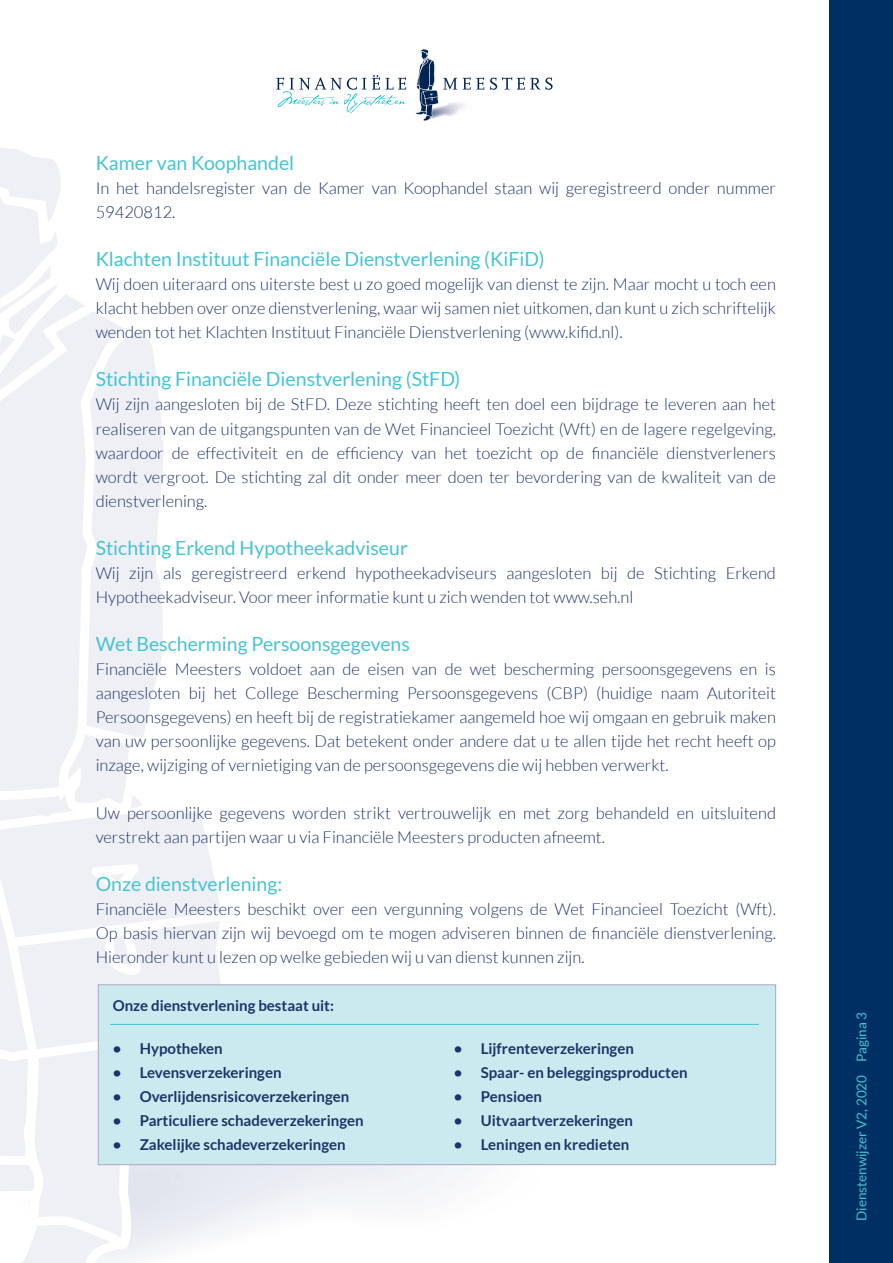
<style>
.page{position:relative;width:893px;height:1263px;background:#fff}
.page>*{position:absolute;margin:0;border:0;box-sizing:border-box;transform-origin:0 0}
.t1{font:19.5px "Lato";color:#47c3d2}
.t2{font:300 16.5px/24px "Lato";color:#1d3369;text-align:justify}
.t3{font:700 15px "Lato";color:#1d3369}
.t4{font:13.5px "Lato";color:#47c3d2}
</style>
<div class="page">
<svg style="left:0;top:1061px;width:138px;height:188px;fill:#eff0f5"></svg>
<svg style="left:0;top:1216px;width:126px;height:47px"></svg>
<svg style="left:0;top:1144px;width:43px;height:64px"></svg>
<svg style="left:0;top:148px;width:221px;height:913px"></svg>
<div style="left:829px;top:0;width:64px;height:1263px;background:#003063"></div>
<svg style="left:415px;top:49px;width:42px;height:72px"></svg>
<svg style="left:463px;top:77px;width:21px;height:13px"></svg>
<svg style="left:490px;top:77px;width:63px;height:13px"></svg>
<svg style="left:276px;top:75px;width:130px;height:38px"></svg>
<div style="left:98px;top:984px;width:678px;height:181px;background:#cbeaf0;border:1px solid #a8a8bf"></div>
<hr style="left:110px;top:1024px;width:649px;height:1px;background:#47c3d2">
<p class="t1" style="left:96px;top:153px;width:200px">Kamer van Koophandel</p>
<p class="t2" style="left:96px;top:177px;width:682px">In het handelsregister van de Kamer van Koophandel staan wij geregistreerd onder nummer<br>59420812.</p>
<p class="t1" style="left:96px;top:249px;width:450px">Klachten Instituut Financiële Dienstverlening (KiFiD)</p>
<p class="t2" style="left:96px;top:273px;width:682px">Wij doen uiteraard ons uiterste best u zo goed mogelijk van dienst te zijn. Maar mocht u toch een klacht hebben over onze dienstverlening, waar wij samen niet uitkomen, dan kunt u zich schriftelijk wenden tot het Klachten Instituut Financiële Dienstverlening (www.kifid.nl).</p>
<p class="t1" style="left:96px;top:369px;width:366px">Stichting Financiële Dienstverlening (StFD)</p>
<p class="t2" style="left:96px;top:393px;width:682px">Wij zijn aangesloten bij de StFD. Deze stichting heeft ten doel een bijdrage te leveren aan het realiseren van de uitgangspunten van de Wet Financieel Toezicht (Wft) en de lagere regelgeving, waardoor de effectiviteit en de efficiency van het toezicht op de financiële dienstverleners wordt vergroot. De stichting zal dit onder meer doen ter bevordering van de kwaliteit van de dienstverlening.</p>
<p class="t1" style="left:96px;top:537px;width:314px">Stichting Erkend Hypotheekadviseur</p>
<p class="t2" style="left:96px;top:561px;width:682px">Wij zijn als geregistreerd erkend hypotheekadviseurs aangesloten bij de Stichting Erkend<br>Hypotheekadviseur. Voor meer informatie kunt u zich wenden tot www.seh.nl</p>
<p class="t1" style="left:96px;top:633px;width:316px">Wet Bescherming Persoonsgegevens</p>
<p class="t2" style="left:96px;top:657px;width:682px">Financiële Meesters voldoet aan de eisen van de wet bescherming persoonsgegevens en is aangesloten bij het College Bescherming Persoonsgegevens (CBP) (huidige naam Autoriteit Persoonsgegevens) en heeft bij de registratiekamer aangemeld hoe wij omgaan en gebruik maken van uw persoonlijke gegevens. Dat betekent onder andere dat u te allen tijde het recht heeft op inzage, wijziging of vernietiging van de persoonsgegevens die wij hebben verwerkt.</p>
<p class="t2" style="left:96px;top:801px;width:682px">Uw persoonlijke gegevens worden strikt vertrouwelijk en met zorg behandeld en uitsluitend verstrekt aan partijen waar u via Financiële Meesters producten afneemt.</p>
<p class="t1" style="left:96px;top:873px;width:188px">Onze dienstverlening:</p>
<p class="t2" style="left:96px;top:897px;width:682px">Financiële Meesters beschikt over een vergunning volgens de Wet Financieel Toezicht (Wft).<br>Op basis hiervan zijn wij bevoegd om te mogen adviseren binnen de financiële dienstverlening.<br>Hieronder kunt u lezen op welke gebieden wij u van dienst kunnen zijn.</p>
<p class="t3" style="left:113px;top:997px;width:223px">Onze dienstverlening bestaat uit:</p>
<p class="t3" style="left:113px;top:1040px;width:112px">• Hypotheken</p>
<p class="t3" style="left:113px;top:1064px;width:170px">• Levensverzekeringen</p>
<p class="t3" style="left:113px;top:1088px;width:238px">• Overlijdensrisicoverzekeringen</p>
<p class="t3" style="left:113px;top:1112px;width:252px">• Particuliere schadeverzekeringen</p>
<p class="t3" style="left:113px;top:1136px;width:235px">• Zakelijke schadeverzekeringen</p>
<p class="t3" style="left:454px;top:1040px;width:182px">• Lijfrenteverzekeringen</p>
<p class="t3" style="left:454px;top:1064px;width:235px">• Spaar- en beleggingsproducten</p>
<p class="t3" style="left:454px;top:1088px;width:90px">• Pensioen</p>
<p class="t3" style="left:454px;top:1112px;width:181px">• Uitvaartverzekeringen</p>
<p class="t3" style="left:454px;top:1136px;width:177px">• Leningen en kredieten</p>
<p class="t4" style="left:854px;top:1221px;width:210px;rotate:-90deg">Dienstenwijzer V2, 2020 Pagina 3</p>
</div>
